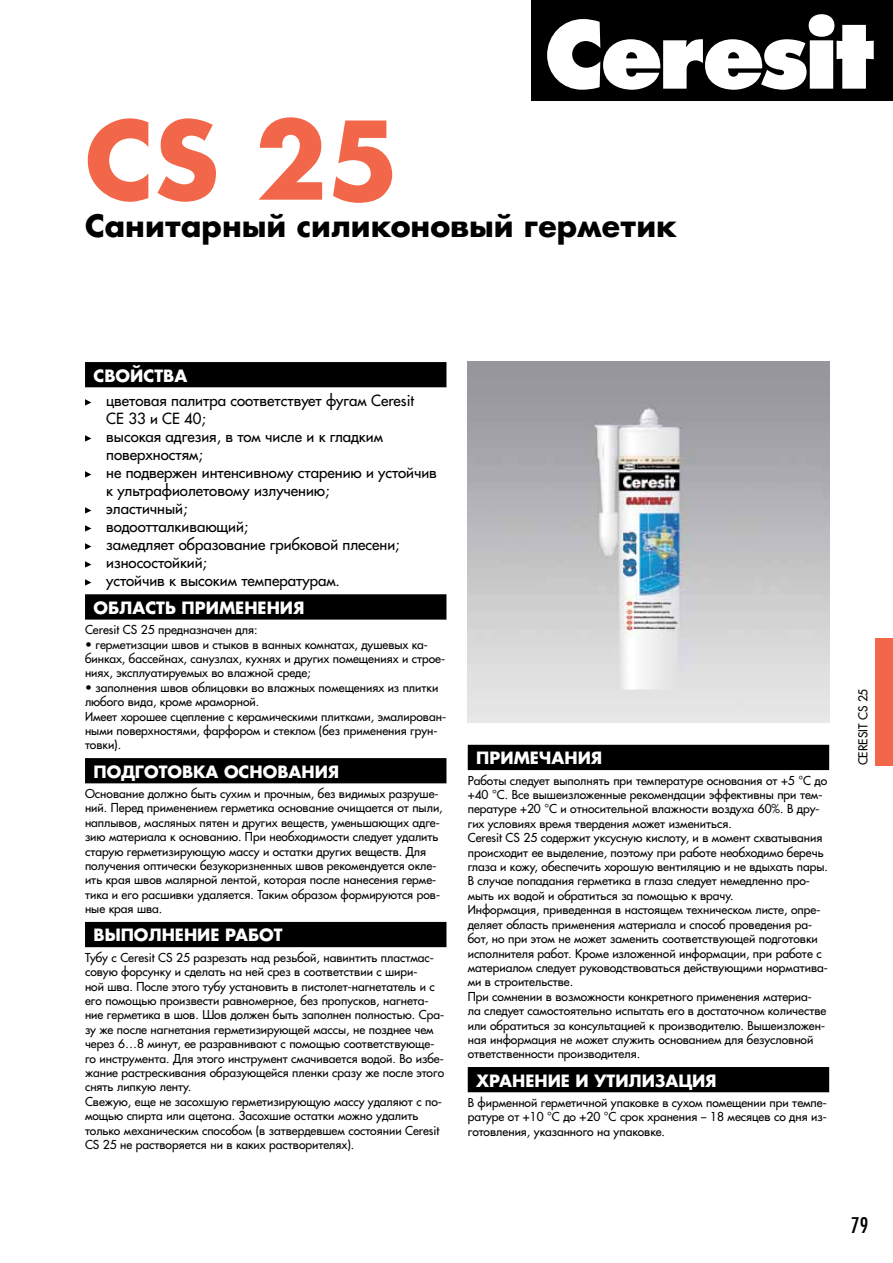
<style>
.page{position:relative;width:893px;height:1263px;background:#fff}
.page>*{position:absolute;margin:0;border:0;box-sizing:border-box;transform-origin:0 0}
.t1{font:700 105px "Favorit";color:#f26649}
.t2{font:700 30px "Favorit";color:#000}
.t3{font:21px "Favorit Condensed";color:#000}
.t4{font:700 16.5px "Favorit";color:#fff}
.t5{font:15px/18px "Favorit";color:#000}
.t6{font:12px/14.4px "Favorit";color:#000}
</style>
<div class="page">
<div style="left:531px;top:0;width:362px;height:101px;background:#000"></div>
<svg style="left:547px;top:14px;width:327px;height:76px"></svg>
<div style="left:85px;top:362px;width:361px;height:26px;background:#000"></div>
<div style="left:85px;top:594px;width:361px;height:26px;background:#000"></div>
<div style="left:85px;top:758px;width:361px;height:26px;background:#000"></div>
<div style="left:85px;top:922px;width:361px;height:25px;background:#000"></div>
<svg style="left:85px;top:399px;width:6px;height:7px"></svg>
<svg style="left:85px;top:435px;width:6px;height:7px"></svg>
<svg style="left:85px;top:471px;width:6px;height:7px"></svg>
<svg style="left:85px;top:507px;width:6px;height:7px"></svg>
<svg style="left:85px;top:525px;width:6px;height:7px"></svg>
<svg style="left:85px;top:543px;width:6px;height:7px"></svg>
<svg style="left:85px;top:561px;width:6px;height:7px"></svg>
<svg style="left:85px;top:579px;width:6px;height:7px"></svg>
<div style="left:468px;top:745px;width:361px;height:25px;background:#000"></div>
<div style="left:468px;top:1067px;width:361px;height:25px;background:#000"></div>
<img style="left:468px;top:361px;width:361px;height:362px">
<div style="left:876px;top:638px;width:17px;height:127px;background:#f26649"></div>
<h1 class="t1" style="left:85px;top:86px;width:316px">CS 25</h1>
<h2 class="t2" style="left:85px;top:205px;width:593px">Санитарный силиконовый герметик</h2>
<h3 class="t4" style="left:94px;top:364px;width:95px">СВОЙСТВА</h3>
<p class="t5" style="left:106px;top:391px;width:332px">цветовая палитра соответствует фугам Ceresit<br>СЕ 33 и СЕ 40;<br>высокая адгезия, в том числе и к гладким поверхностям;<br>не подвержен интенсивному старению и устойчив к ультрафиолетовому излучению;<br>эластичный;<br>водоотталкивающий;<br>замедляет образование грибковой плесени; износостойкий;<br>устойчив к высоким температурам.</p>
<h3 class="t4" style="left:94px;top:596px;width:212px">ОБЛАСТЬ ПРИМЕНЕНИЯ</h3>
<p class="t6" style="left:85px;top:622px;width:174px">Ceresit CS 25 предназначен для:</p>
<p class="t6" style="left:85px;top:637px;width:361px">• герметизации швов и стыков в ванных комнатах, душевых ка&shy;бинках, бассейнах, санузлах, кухнях и других помещениях и строе&shy;ниях, эксплуатируемых во влажной среде;</p>
<p class="t6" style="left:85px;top:680px;width:362px">• заполнения швов облицовки во влажных помещениях из плитки любого вида, кроме мраморной.<br>Имеет хорошее сцепление с керамическими плитками, эмалирован&shy;ными поверхностями, фарфором и стеклом (без применения грун&shy;товки).</p>
<h3 class="t4" style="left:94px;top:760px;width:247px">ПОДГОТОВКА ОСНОВАНИЯ</h3>
<p class="t6" style="left:85px;top:786px;width:359px">Основание должно быть сухим и прочным, без видимых разруше&shy;ний. Перед применением герметика основание очищается от пыли, наплывов, масляных пятен и других веществ, уменьшающих адге&shy;зию материала к основанию. При необходимости следует удалить старую герметизирующую массу и остатки других веществ. Для получения оптически безукоризненных швов рекомендуется окле&shy;ить края швов малярной лентой, которая после нанесения герме&shy;тика и его расшивки удаляется. Таким образом формируются ров&shy;ные края шва.</p>
<h3 class="t4" style="left:94px;top:924px;width:191px">ВЫПОЛНЕНИЕ РАБОТ</h3>
<p class="t6" style="left:85px;top:950px;width:361px">Тубу с Ceresit CS 25 разрезать над резьбой, навинтить пластмас&shy;совую форсунку и сделать на ней срез в соответствии с шири-<br>ной шва. После этого тубу установить в пистолет-нагнетатель и с его помощью произвести равномерное, без пропусков, нагнета&shy;ние герметика в шов. Шов должен быть заполнен полностью. Сра&shy;зу же после нагнетания герметизирующей массы, не позднее чем через 6…8 минут, ее разравнивают с помощью соответствующе&shy;го инструмента. Для этого инструмент смачивается водой. Во избе&shy;жание растрескивания образующейся пленки сразу же после этого снять липкую ленту.<br>Свежую, еще не засохшую герметизирующую массу удаляют с по&shy;мощью спирта или ацетона. Засохшие остатки можно удалить только механическим способом (в затвердевшем состоянии Ceresit CS 25 не растворяется ни в каких растворителях).</p>
<h3 class="t4" style="left:476px;top:746px;width:127px">ПРИМЕЧАНИЯ</h3>
<p class="t6" style="left:468px;top:773px;width:362px">Работы следует выполнять при температуре основания от +5 °С до +40 °С. Все вышеизложенные рекомендации эффективны при тем&shy;пературе +20 °С и относительной влажности воздуха 60%. В дру&shy;гих условиях время твердения может измениться.<br>Ceresit CS 25 содержит уксусную кислоту, и в момент схватывания происходит ее выделение, поэтому при работе необходимо беречь глаза и кожу, обеспечить хорошую вентиляцию и не вдыхать пары.<br>В случае попадания герметика в глаза следует немедленно про&shy;мыть их водой и обратиться за помощью к врачу.<br>Информация, приведенная в настоящем техническом листе, опре&shy;деляет область применения материала и способ проведения ра&shy;бот, но при этом не может заменить соответствующей подготовки исполнителя работ. Кроме изложенной информации, при работе с материалом следует руководствоваться действующими норматива&shy;ми в строительстве.<br>При сомнении в возможности конкретного применения материа-<br>ла следует самостоятельно испытать его в достаточном количестве или обратиться за консультацией к производителю. Вышеизложен&shy;ная информация не может служить основанием для безусловной ответственности производителя.</p>
<h3 class="t4" style="left:476px;top:1069px;width:242px">ХРАНЕНИЕ И УТИЛИЗАЦИЯ</h3>
<p class="t6" style="left:468px;top:1095px;width:360px;text-align:justify">В фирменной герметичной упаковке в сухом помещении при темпе&shy;ратуре от +10 °С до +20 °С срок хранения – 18 месяцев со дня из&shy;готовления, указанного на упаковке.</p>
<p class="t6" style="left:856px;top:765px;width:78px;rotate:-90deg">CERESIT CS 25</p>
<h3 class="t3" style="left:851px;top:1212px;width:19px">79</h3>
</div>
